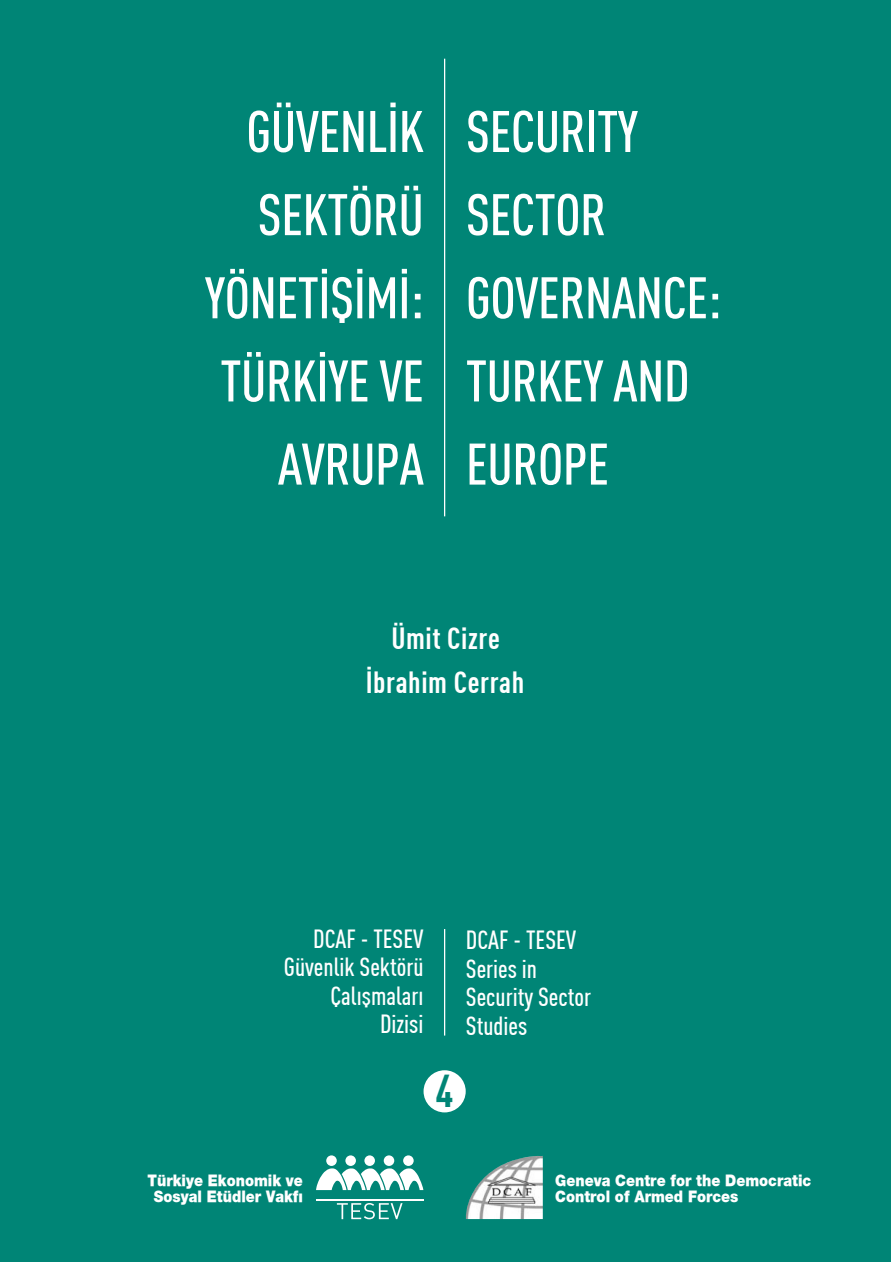
<style>
.page{position:relative;width:891px;height:1262px;background:#008576}
.page>*{position:absolute;margin:0;border:0;box-sizing:border-box;transform-origin:0 0}
.t1{font:500 57.6px/83.1px "DIN Condensed";letter-spacing:-.01em;color:#fff}
.t2{font:700 45px "DIN Condensed";color:#008576}
.t3{font:700 30px "DIN Condensed";letter-spacing:.02em;color:#fff}
.t4{font:500 25.65px/28.5px "DIN Condensed";color:#fff}
.t5{font:900 15.9px/15.9px "Helvetica Neue";color:#fff;text-align:center;scale:.9 1}
</style>
<div class="page">
<hr style="left:444px;top:59px;width:1px;height:457px;background:#fff">
<div style="left:403px;top:1155px;width:11px;height:10px;background:#fff;border-radius:50%"></div>
<div style="left:384px;top:1155px;width:10px;height:10px;background:#fff;border-radius:50%"></div>
<div style="left:364px;top:1155px;width:11px;height:10px;background:#fff;border-radius:50%"></div>
<div style="left:345px;top:1155px;width:11px;height:10px;background:#fff;border-radius:50%"></div>
<svg style="left:316px;top:1168px;width:107px;height:22px"></svg>
<div style="left:326px;top:1155px;width:11px;height:10px;background:#fff;border-radius:50%"></div>
<svg style="left:337px;top:1203px;width:66px;height:16px"></svg>
<hr style="left:316px;top:1199px;width:107px;height:1px;background:#fff">
<img style="left:466px;top:1156px;width:77px;height:63px">
<div style="left:424px;top:1070px;width:42px;height:42px;background:#fff;border-radius:50%"></div>
<hr style="left:444px;top:929px;width:1px;height:106px;background:#fff">
<h1 class="t1" style="left:205px;top:89px;width:221px;text-align:right">GÜVENL‹K<br>SEKTÖRÜ<br>YÖNET‹fi‹M‹:<br>TÜRK‹YE VE<br>AVRUPA</h1>
<h1 class="t1" style="left:466px;top:89px;width:257px">SECURITY<br>SECTOR<br>GOVERNANCE:<br>TURKEY AND<br>EUROPE</h1>
<h3 class="t3" style="left:391px;top:620px;width:110px">Ümit Cizre</h3>
<h3 class="t3" style="left:366px;top:663px;width:160px">‹brahim Cerrah</h3>
<h3 class="t4" style="left:284px;top:924px;width:141px;text-align:right">DCAF - TESEV<br>Güvenlik Sektörü<br>Çal›flmalar›<br>Dizisi</h3>
<h3 class="t4" style="left:466px;top:925px;width:127px">DCAF - TESEV<br>Series in<br>Security Sector<br>Studies</h3>
<h2 class="t2" style="left:436px;top:1063px;width:20px">4</h2>
<p class="t5" style="left:148px;top:1172px;width:174px">Türkiye Ekonomik ve<br>Sosyal Etüdler Vakf›</p>
<p class="t5" style="left:555px;top:1172px;width:286px;text-align:left">Geneva Centre for the Democratic<br>Control of Armed Forces</p>
</div>
